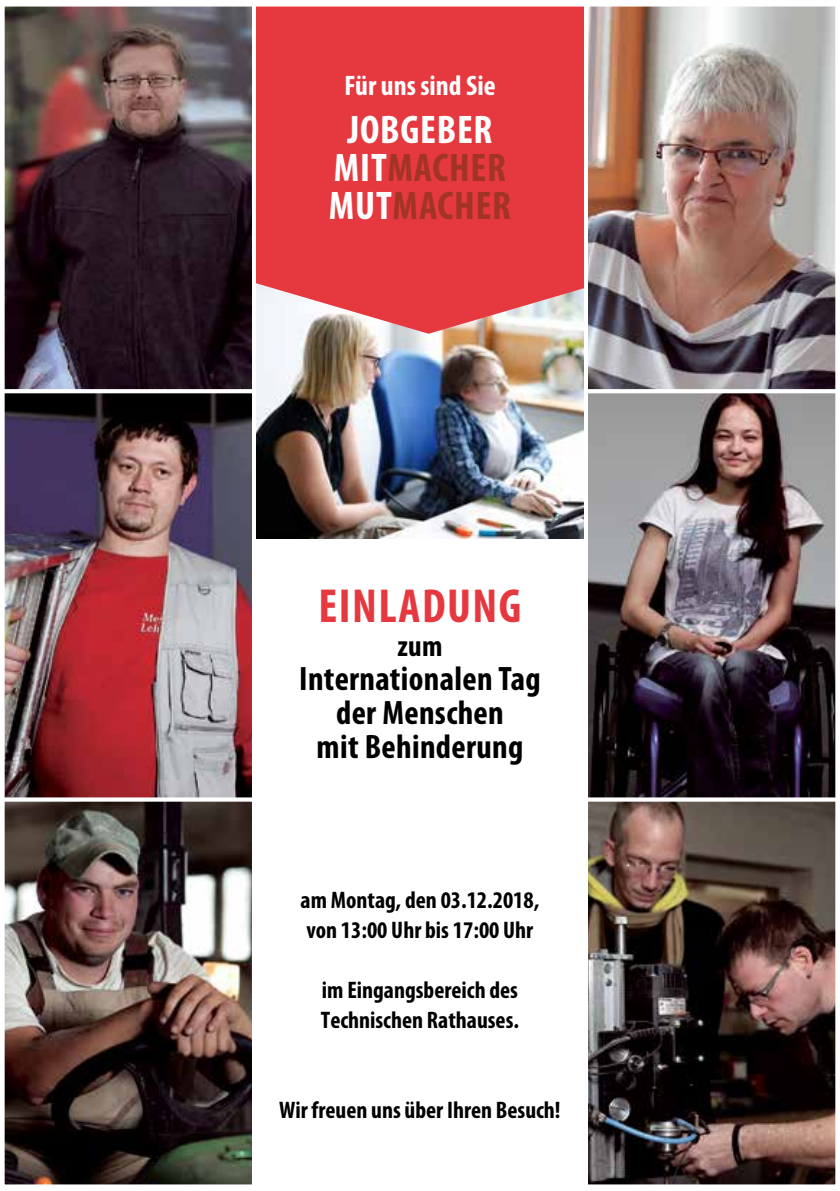
<style>
.page{position:relative;width:840px;height:1191px;background:#fff}
.page>*{position:absolute;margin:0;border:0;box-sizing:border-box;transform-origin:0 0}
.t1{font:700 condensed 48px "Myriad Pro";letter-spacing:.03em;color:#e6393f}
.t2{font:700 condensed 40px/37.8px "Myriad Pro";letter-spacing:.02em;color:#fff;text-align:center}
.t3{font:700 condensed 34px/34px "Myriad Pro";letter-spacing:.01em;color:#000;text-align:center}
.t4{font:700 condensed 30px "Myriad Pro";color:#000}
.t5{font:700 condensed 28.4px "Myriad Pro";color:#fff}
.t6{font:700 condensed 24px/30px "Myriad Pro";color:#000}
.s1{color:#a23425}
</style>
<div class="page">
<img style="left:4px;top:6px;width:832px;height:1179px">
<p class="t5" style="left:344px;top:67px;width:153px">Für uns sind Sie</p>
<h2 class="t2" style="left:328px;top:110px;width:184px">JOBGEBER<br>MIT<span class="s1">MACHER<br></span>MUT<span class="s1">MACHER</span></h2>
<h1 class="t1" style="left:318px;top:576px;width:204px">EINLADUNG</h1>
<p class="t4" style="left:397px;top:627px;width:47px">zum</p>
<h3 class="t3" style="left:299px;top:661px;width:243px">Internationalen Tag der Menschen<br>mit Behinderung</h3>
<p class="t6" style="left:300px;top:884px;width:240px">am Montag, den 03.12.2018, von 13:00 Uhr bis 17:00 Uhr</p>
<p class="t6" style="left:321px;top:974px;width:200px">im Eingangsbereich des<br>Technischen Rathauses.</p>
<p class="t6" style="left:279px;top:1094px;width:283px">Wir freuen uns über Ihren Besuch!</p>
</div>
